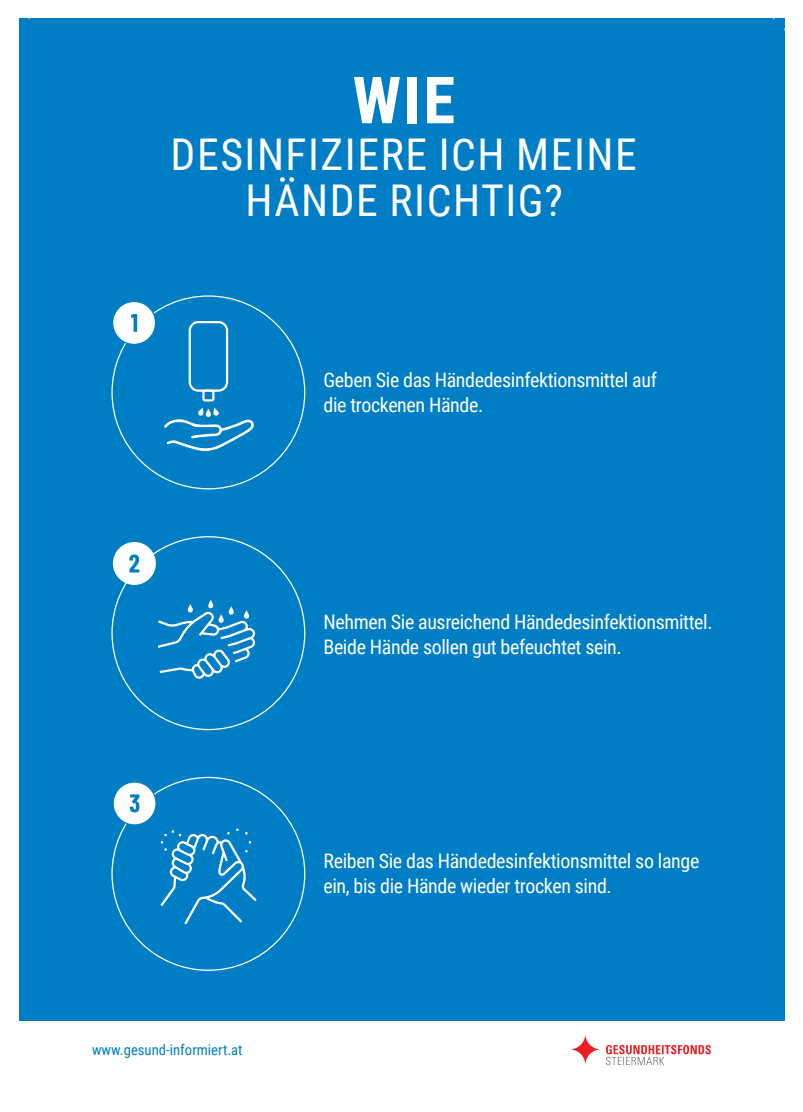
<style>
.page{position:relative;width:803px;height:1112px;background:#fff}
.page>*{position:absolute;margin:0;border:0;box-sizing:border-box;transform-origin:0 0}
.t1{font:700 65px "Roboto Condensed";color:#fff}
.t2{font:43.75px/46.2px "Roboto Condensed";letter-spacing:.035em;color:#fff;text-align:center}
.t3{font:20px/25px "Roboto Condensed";letter-spacing:-.02em;color:#fff}
.t4{font:14.75px "Roboto Condensed";color:#007ec5}
</style>
<div class="page">
<div style="left:19px;top:19px;width:765px;height:1001px;background:#007ec5"></div>
<svg style="left:606px;top:1045px;width:105px;height:19px"></svg>
<svg style="left:570px;top:1033px;width:31px;height:31px"></svg>
<div style="left:113px;top:781px;width:43px;height:43px;background:#fff;border-radius:50%"></div>
<div style="left:112px;top:781px;width:45px;height:44px;border:1px solid #007ec5;border-radius:50%"></div>
<svg style="left:130px;top:794px;width:9px;height:18px"></svg>
<svg style="left:160px;top:828px;width:97px;height:97px"></svg>
<div style="left:113px;top:301px;width:43px;height:43px;background:#fff;border-radius:50%"></div>
<div style="left:112px;top:301px;width:44px;height:44px;border:1px solid #007ec5;border-radius:50%"></div>
<svg style="left:131px;top:314px;width:6px;height:18px"></svg>
<div style="left:189px;top:321px;width:39px;height:70px;border:2px solid #fff;border-radius:9px"></div>
<div style="left:202px;top:389px;width:12px;height:12px;border:2px solid #fff;border-radius:2px"></div>
<svg style="left:164px;top:407px;width:90px;height:44px"></svg>
<div style="left:113px;top:542px;width:43px;height:42px;background:#fff;border-radius:50%"></div>
<svg style="left:129px;top:554px;width:10px;height:18px"></svg>
<svg style="left:158px;top:609px;width:98px;height:70px"></svg>
<svg style="left:229px;top:606px;width:5px;height:8px"></svg>
<svg style="left:188px;top:604px;width:5px;height:8px"></svg>
<svg style="left:219px;top:614px;width:5px;height:8px"></svg>
<svg style="left:244px;top:610px;width:5px;height:8px"></svg>
<svg style="left:208px;top:599px;width:5px;height:9px"></svg>
<h1 class="t1" style="left:352px;top:54px;width:104px">WIE</h1>
<h2 class="t2" style="left:171px;top:129px;width:468px">DESINFIZIERE ICH MEINE<br>HÄNDE RICHTIG?</h2>
<p class="t3" style="left:323px;top:367px;width:335px">Geben Sie das Händedesinfektionsmittel auf die trockenen Hände.</p>
<p class="t3" style="left:323px;top:608px;width:391px">Nehmen Sie ausreichend Händedesinfektionsmittel.<br>Beide Hände sollen gut befeuchtet sein.</p>
<p class="t4" style="left:92px;top:1039px;width:152px">www.gesund-informiert.at</p>
<p class="t3" style="left:323px;top:847px;width:377px">Reiben Sie das Händedesinfektionsmittel so lange ein, bis die Hände wieder trocken sind.</p>
</div>
